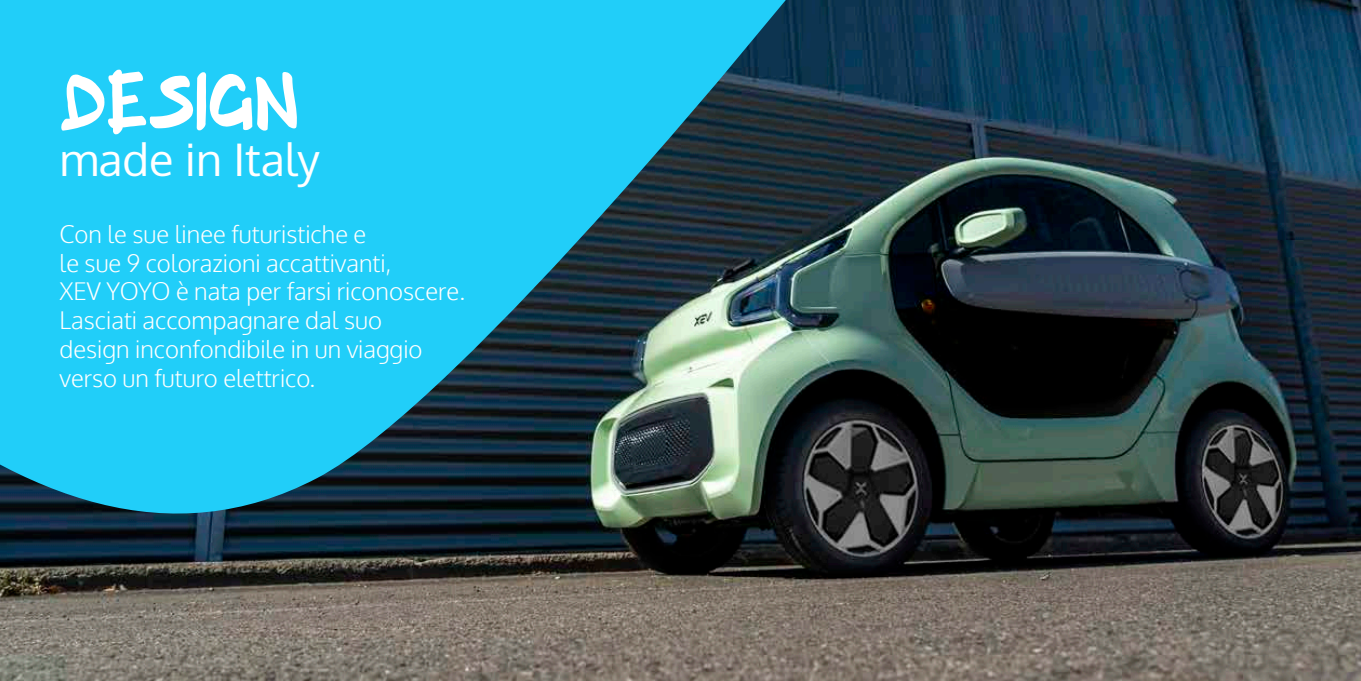
<style>
.page{position:relative;width:1361px;height:681px;background:#fff}
.page>*{position:absolute;margin:0;border:0;box-sizing:border-box;transform-origin:0 0}
.t1{font:90px "Urban Funk";color:#fff}
.t2{font:45px "Oxygen";color:#fff}
.t3{font:300 24px/28.8px "Oxygen";color:#fff}
</style>
<div class="page">
<img style="left:0;top:0;width:1361px;height:680px">
<svg style="left:0;top:0;width:799px;height:554px;background:#259ab7"></svg>
<h1 class="t1" style="left:60px;top:49px;width:241px">DESIGN</h1>
<h2 class="t2" style="left:60px;top:129px;width:262px">made in Italy</h2>
<p class="t3" style="left:60px;top:220px;width:407px">Con le sue linee futuristiche e<br>le sue 9 colorazioni accattivanti,<br>XEV YOYO è nata per farsi riconoscere.<br>Lasciati accompagnare dal suo<br>design inconfondibile in un viaggio verso un futuro elettrico.</p>
</div>
